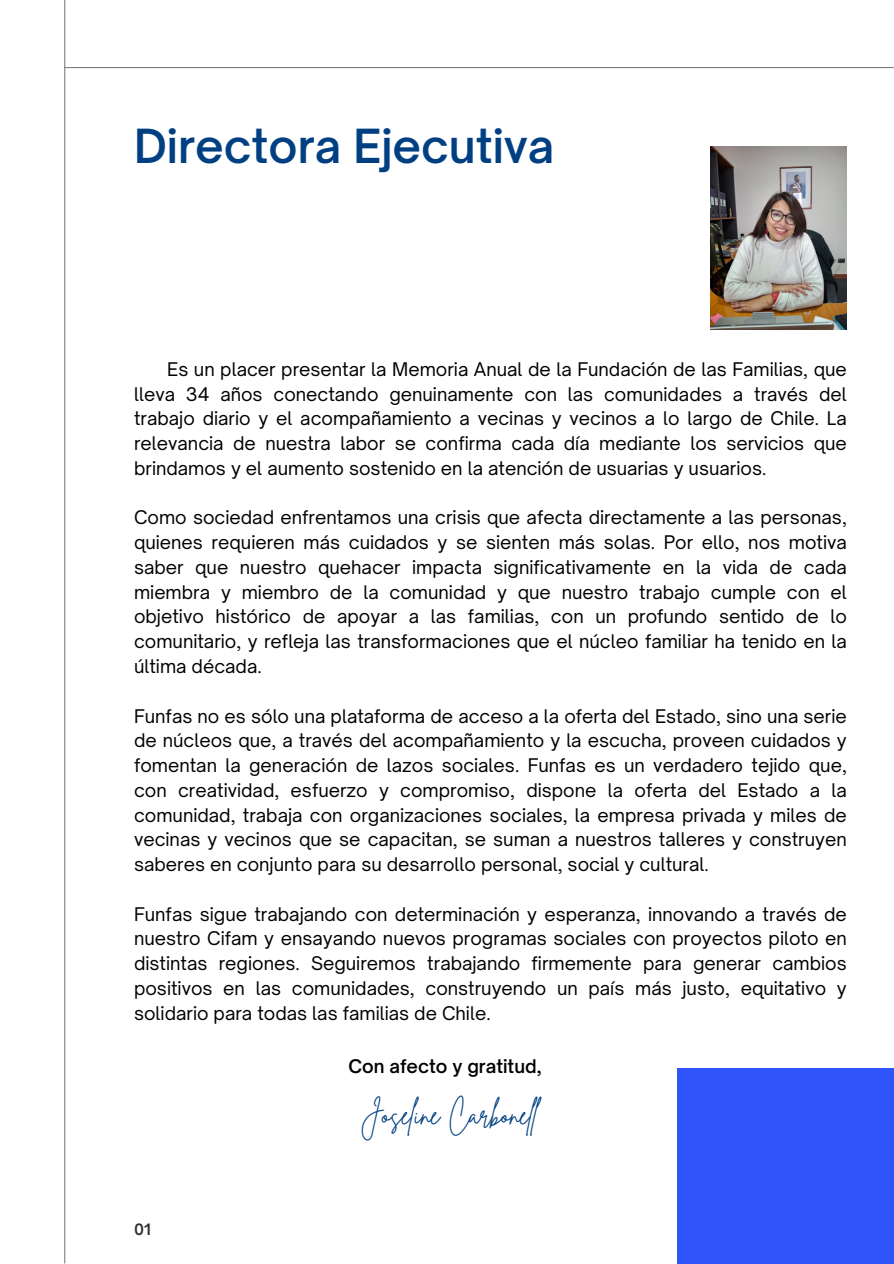
<style>
.page{position:relative;width:894px;height:1264px;background:#fff}
.page>*{position:absolute;margin:0;border:0;box-sizing:border-box;transform-origin:0 0}
.t1{font:600 45px "Open Sauce One";color:#004082}
.t2{font:27.9px "Brittany Signature";color:#004082}
.t3{font:18px/24.8px "Open Sauce One";color:#000;text-align:justify}
.t4{font:600 18px "Open Sauce One";color:#000}
.t5{font:600 15px "Open Sauce One";color:#2b2b2b}
</style>
<div class="page">
<div style="left:676px;top:1068px;width:217px;height:195px;background:#2e54fa"></div>
<hr style="left:64px;top:0;width:1px;height:1263px;background:#808080">
<hr style="left:64px;top:67px;width:829px;height:1px;background:#808080">
<img style="left:710px;top:147px;width:136px;height:182px">
<h1 class="t1" style="left:134px;top:118px;width:421px">Directora Ejecutiva</h1>
<p class="t3" style="left:134px;top:356px;width:714px;text-indent:33px">Es un placer presentar la Memoria Anual de la Fundación de las Familias, que lleva 34 años conectando genuinamente con las comunidades a través del trabajo diario y el acompañamiento a vecinas y vecinos a lo largo de Chile. La relevancia de nuestra labor se confirma cada día mediante los servicios que brindamos y el aumento sostenido en la atención de usuarias y usuarios.</p>
<h3 class="t3" style="left:134px;top:505px;width:714px">Como sociedad enfrentamos una crisis que afecta directamente a las personas, quienes requieren más cuidados y se sienten más solas. Por ello, nos motiva saber que nuestro quehacer impacta significativamente en la vida de cada miembra y miembro de la comunidad y que nuestro trabajo cumple con el objetivo histórico de apoyar a las familias, con un profundo sentido de lo comunitario, y refleja las transformaciones que el núcleo familiar ha tenido en la última década.</h3>
<h2 class="t3" style="left:134px;top:703px;width:714px">Funfas no es sólo una plataforma de acceso a la oferta del Estado, sino una serie de núcleos que, a través del acompañamiento y la escucha, proveen cuidados y fomentan la generación de lazos sociales. Funfas es un verdadero tejido que, con creatividad, esfuerzo y compromiso, dispone la oferta del Estado a la comunidad, trabaja con organizaciones sociales, la empresa privada y miles de vecinas y vecinos que se capacitan, se suman a nuestros talleres y construyen saberes en conjunto para su desarrollo personal, social y cultural.</h2>
<p class="t3" style="left:134px;top:901px;width:714px">Funfas sigue trabajando con determinación y esperanza, innovando a través de nuestro Cifam y ensayando nuevos programas sociales con proyectos piloto en distintas regiones. Seguiremos trabajando firmemente para generar cambios positivos en las comunidades, construyendo un país más justo, equitativo y solidario para todas las familias de Chile.</p>
<p class="t4" style="left:348px;top:1054px;width:194px">Con afecto y gratitud,</p>
<p class="t5" style="left:134px;top:1219px;width:18px">01</p>
<p class="t2" style="left:360px;top:1096px;width:174px">Joseline Carbonel</p>
</div>
